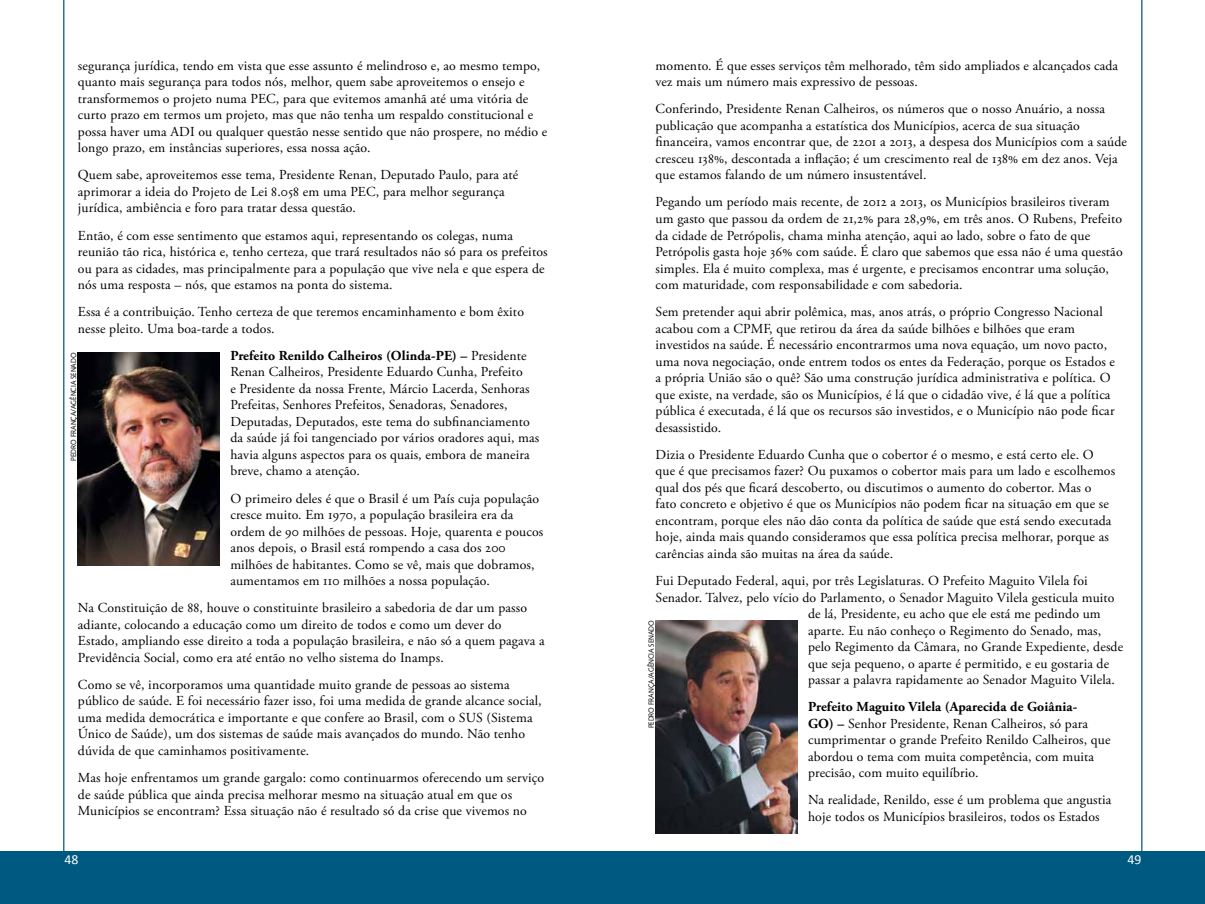
<style>
.page{position:relative;width:1205px;height:904px;background:#fff}
.page>*{position:absolute;margin:0;border:0;box-sizing:border-box;transform-origin:0 0}
.t1{font:13.75px/16.5px "Adobe Garamond Pro";letter-spacing:.01em;color:#000}
.t2{font:13.75px "Calibri";color:#fff}
.t3{font:7.5px "Syntax";letter-spacing:-.015em;color:#000;scale:.9 1}
.s1{font-weight:700}
</style>
<div class="page">
<div style="left:0;top:850px;width:1205px;height:54px;background:#005980"></div>
<hr style="left:63px;top:0;width:1px;height:859px;background:#005980">
<hr style="left:1141px;top:0;width:1px;height:859px;background:#005980">
<img style="left:78px;top:353px;width:142px;height:212px">
<img style="left:656px;top:620px;width:141px;height:213px">
<p class="t1" style="left:78px;top:58px;width:471px">segurança jurídica, tendo em vista que esse assunto é melindroso e, ao mesmo tempo, quanto mais segurança para todos nós, melhor, quem sabe aproveitemos o ensejo e transformemos o projeto numa PEC, para que evitemos amanhã até uma vitória de curto prazo em termos um projeto, mas que não tenha um respaldo constitucional e possa haver uma ADI ou qualquer questão nesse sentido que não prospere, no médio e longo prazo, em instâncias superiores, essa nossa ação.</p>
<p class="t1" style="left:78px;top:167px;width:442px">Quem sabe, aproveitemos esse tema, Presidente Renan, Deputado Paulo, para até aprimorar a ideia do Projeto de Lei 8.058 em uma PEC, para melhor segurança jurídica, ambiência e foro para tratar dessa questão.</p>
<p class="t1" style="left:78px;top:227px;width:471px">Então, é com esse sentimento que estamos aqui, representando os colegas, numa reunião tão rica, histórica e, tenho certeza, que trará resultados não só para os prefeitos ou para as cidades, mas principalmente para a população que vive nela e que espera de nós uma resposta – nós, que estamos na ponta do sistema.</p>
<p class="t1" style="left:78px;top:304px;width:447px">Essa é a contribuição. Tenho certeza de que teremos encaminhamento e bom êxito nesse pleito. Uma boa-tarde a todos.</p>
<p class="t1" style="left:230px;top:348px;width:310px"><span class="s1">Prefeito Renildo Calheiros (Olinda-PE) –</span> Presidente Renan Calheiros, Presidente Eduardo Cunha, Prefeito<br>e Presidente da nossa Frente, Márcio Lacerda, Senhoras Prefeitas, Senhores Prefeitos, Senadoras, Senadores, Deputadas, Deputados, este tema do subfinanciamento da saúde já foi tangenciado por vários oradores aqui, mas havia alguns aspectos para os quais, embora de maneira breve, chamo a atenção.</p>
<p class="t1" style="left:230px;top:490px;width:314px">O primeiro deles é que o Brasil é um País cuja população cresce muito. Em 1970, a população brasileira era da ordem de 90 milhões de pessoas. Hoje, quarenta e poucos anos depois, o Brasil está rompendo a casa dos 200 milhões de habitantes. Como se vê, mais que dobramos, aumentamos em 110 milhões a nossa população.</p>
<p class="t1" style="left:78px;top:600px;width:468px">Na Constituição de 88, houve o constituinte brasileiro a sabedoria de dar um passo adiante, colocando a educação como um direito de todos e como um dever do Estado, ampliando esse direito a toda a população brasileira, e não só a quem pagava a Previdência Social, como era até então no velho sistema do Inamps.</p>
<p class="t1" style="left:78px;top:676px;width:465px">Como se vê, incorporamos uma quantidade muito grande de pessoas ao sistema público de saúde. E foi necessário fazer isso, foi uma medida de grande alcance social, uma medida democrática e importante e que confere ao Brasil, com o SUS (Sistema Único de Saúde), um dos sistemas de saúde mais avançados do mundo. Não tenho dúvida de que caminhamos positivamente.</p>
<p class="t1" style="left:78px;top:770px;width:468px">Mas hoje enfrentamos um grande gargalo: como continuarmos oferecendo um serviço de saúde pública que ainda precisa melhorar mesmo na situação atual em que os<br>Municípios se encontram? Essa situação não é resultado só da crise que vivemos no</p>
<p class="t3" style="left:69px;top:460px;width:121px;rotate:-90deg">Pedro França/agência senado</p>
<p class="t1" style="left:656px;top:58px;width:464px">momento. É que esses serviços têm melhorado, têm sido ampliados e alcançados cada vez mais um número mais expressivo de pessoas.</p>
<p class="t1" style="left:656px;top:101px;width:473px">Conferindo, Presidente Renan Calheiros, os números que o nosso Anuário, a nossa publicação que acompanha a estatística dos Municípios, acerca de sua situação financeira, vamos encontrar que, de 2201 a 2013, a despesa dos Municípios com a saúde cresceu 138%, descontada a inflação; é um crescimento real de 138% em dez anos. Veja que estamos falando de um número insustentável.</p>
<p class="t1" style="left:656px;top:194px;width:468px">Pegando um período mais recente, de 2012 a 2013, os Municípios brasileiros tiveram um gasto que passou da ordem de 21,2% para 28,9%, em três anos. O Rubens, Prefeito da cidade de Petrópolis, chama minha atenção, aqui ao lado, sobre o fato de que Petrópolis gasta hoje 36% com saúde. É claro que sabemos que essa não é uma questão simples. Ela é muito complexa, mas é urgente, e precisamos encontrar uma solução, com maturidade, com responsabilidade e com sabedoria.</p>
<p class="t1" style="left:656px;top:304px;width:461px">Sem pretender aqui abrir polêmica, mas, anos atrás, o próprio Congresso Nacional acabou com a CPMF, que retirou da área da saúde bilhões e bilhões que eram investidos na saúde. É necessário encontrarmos uma nova equação, um novo pacto, uma nova negociação, onde entrem todos os entes da Federação, porque os Estados e a própria União são o quê? São uma construção jurídica administrativa e política. O que existe, na verdade, são os Municípios, é lá que o cidadão vive, é lá que a política pública é executada, é lá que os recursos são investidos, e o Município não pode ficar desassistido.</p>
<p class="t1" style="left:656px;top:447px;width:461px">Dizia o Presidente Eduardo Cunha que o cobertor é o mesmo, e está certo ele. O que é que precisamos fazer? Ou puxamos o cobertor mais para um lado e escolhemos qual dos pés que ficará descoberto, ou discutimos o aumento do cobertor. Mas o fato concreto e objetivo é que os Municípios não podem ficar na situação em que se encontram, porque eles não dão conta da política de saúde que está sendo executada hoje, ainda mais quando consideramos que essa política precisa melhorar, porque as carências ainda são muitas na área da saúde.</p>
<p class="t1" style="left:656px;top:573px;width:433px">Fui Deputado Federal, aqui, por três Legislaturas. O Prefeito Maguito Vilela foi</p>
<p class="t1" style="left:656px;top:589px;width:460px">Senador. Talvez, pelo vício do Parlamento, o Senador Maguito Vilela gesticula muito</p>
<p class="t1" style="left:808px;top:606px;width:294px">de lá, Presidente, eu acho que ele está me pedindo um</p>
<p class="t1" style="left:808px;top:622px;width:295px">aparte. Eu não conheço o Regimento do Senado, mas,</p>
<p class="t1" style="left:808px;top:639px;width:317px">pelo Regimento da Câmara, no Grande Expediente, desde</p>
<p class="t1" style="left:808px;top:655px;width:303px">que seja pequeno, o aparte é permitido, e eu gostaria de</p>
<p class="t1" style="left:808px;top:672px;width:308px">passar a palavra rapidamente ao Senador Maguito Vilela.</p>
<p class="t1" style="left:808px;top:699px;width:304px"><span class="s1">Prefeito Maguito Vilela (Aparecida de Goiânia-<br>GO) –</span> Senhor Presidente, Renan Calheiros, só para cumprimentar o grande Prefeito Renildo Calheiros, que abordou o tema com muita competência, com muita precisão, com muito equilíbrio.</p>
<p class="t1" style="left:808px;top:792px;width:305px">Na realidade, Renildo, esse é um problema que angustia hoje todos os Municípios brasileiros, todos os Estados</p>
<p class="t3" style="left:647px;top:728px;width:121px;rotate:-90deg">Pedro França/agência senado</p>
<p class="t2" style="left:64px;top:850px;width:15px">48</p>
<p class="t2" style="left:1127px;top:850px;width:15px">49</p>
</div>
